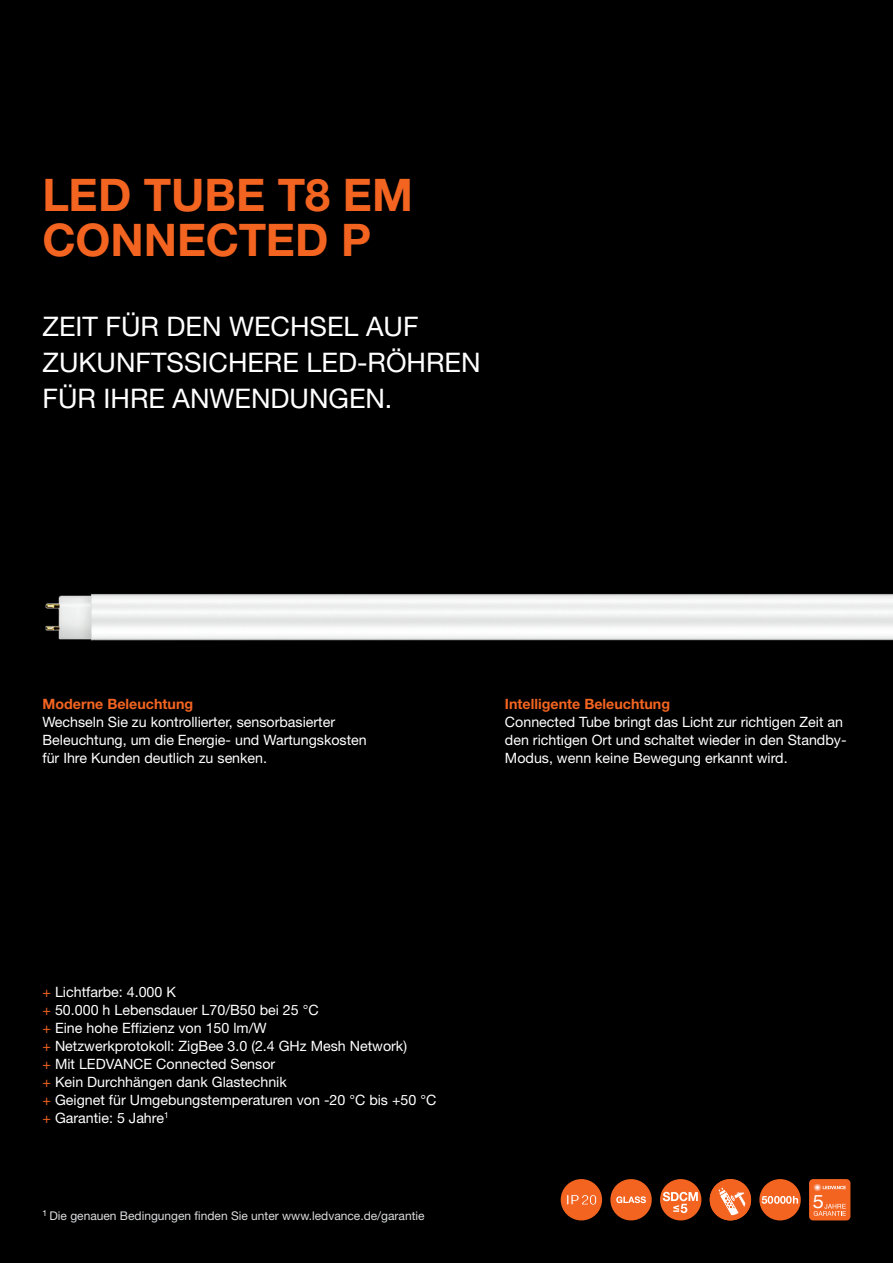
<style>
.page{position:relative;width:893px;height:1263px;background:#000}
.page>*{position:absolute;margin:0;border:0;box-sizing:border-box;transform-origin:0 0}
.t1{font:700 45px "Helvetica Neue LT Std";color:#f36421}
.Lead_In_Text_18___24{font:27px "Helvetica Neue LT Std";color:#fff}
.t2{font:18.75px "Helvetica";color:#fff;scale:1.06 1}
.Copy_Text_9_5___12_neg{font:14.25px/18px "Helvetica Neue LT Std";color:#fff}
.Head_Copy_Orange{font:700 14.25px "Helvetica Neue LT Std";color:#f36421}
.Lead_In_Text_14__18_5{font:12px "Helvetica Neue LT Std";color:#dcdddf}
.s1{color:#f36421}
</style>
<div class="page">
<img style="left:45px;top:593px;width:848px;height:48px">
<svg style="left:610px;top:1179px;width:42px;height:42px"></svg>
<div style="left:561px;top:1179px;width:41px;height:41px;background:#f36421;border-radius:50%"></div>
<svg style="left:566px;top:1194px;width:31px;height:11px"></svg>
<div style="left:660px;top:1179px;width:41px;height:41px;background:#f36421;border-radius:50%"></div>
<div style="left:759px;top:1179px;width:42px;height:41px;background:#f36421;border-radius:50%"></div>
<svg style="left:762px;top:1196px;width:36px;height:8px"></svg>
<div style="left:809px;top:1179px;width:41px;height:41px;background:#f36421;border-radius:4px"></div>
<svg style="left:814px;top:1184px;width:32px;height:8px"></svg>
<svg style="left:814px;top:1204px;width:32px;height:12px"></svg>
<svg style="left:709px;top:1179px;width:43px;height:42px"></svg>
<svg style="left:663px;top:1192px;width:35px;height:21px"></svg>
<p class="t1" style="left:43px;top:167px;width:372px">LED TUBE T8 EM</p>
<p class="t1" style="left:43px;top:212px;width:330px">CONNECTED P</p>
<p class="Lead_In_Text_18___24" style="left:43px;top:310px;width:377px">ZEIT FÜR DEN WECHSEL AUF</p>
<p class="Lead_In_Text_18___24" style="left:43px;top:346px;width:439px">ZUKUNFTSSICHERE LED-RÖHREN</p>
<p class="Lead_In_Text_18___24" style="left:43px;top:382px;width:351px">FÜR IHRE ANWENDUNGEN.</p>
<p class="Head_Copy_Orange" style="left:43px;top:695px;width:152px">Moderne Beleuchtung</p>
<p class="Copy_Text_9_5___12_neg" style="left:43px;top:712px;width:326px">Wechseln Sie zu kontrollierter, sensorbasierter<br>Beleuchtung, um die Energie- und Wartungskosten für Ihre Kunden deutlich zu senken.</p>
<p class="Head_Copy_Orange" style="left:505px;top:695px;width:167px">Intelligente Beleuchtung</p>
<p class="Copy_Text_9_5___12_neg" style="left:505px;top:712px;width:343px">Connected Tube bringt das Licht zur richtigen Zeit an den richtigen Ort und schaltet wieder in den Standby-<br>Modus, wenn keine Bewegung erkannt wird.</p>
<p class="Copy_Text_9_5___12_neg" style="left:43px;top:982px;width:135px"><span class="s1">+</span> Lichtfarbe: 4.000 K</p>
<p class="Copy_Text_9_5___12_neg" style="left:43px;top:1000px;width:278px"><span class="s1">+</span> 50.000 h Lebensdauer L70/B50 bei 25 °C</p>
<p class="Copy_Text_9_5___12_neg" style="left:43px;top:1018px;width:226px"><span class="s1">+</span> Eine hohe Effizienz von 150 lm/W</p>
<p class="Copy_Text_9_5___12_neg" style="left:43px;top:1036px;width:366px"><span class="s1">+</span> Netzwerkprotokoll: ZigBee 3.0 (2.4 GHz Mesh Network)</p>
<p class="Copy_Text_9_5___12_neg" style="left:43px;top:1054px;width:234px"><span class="s1">+</span> Mit LEDVANCE Connected Sensor</p>
<p class="Copy_Text_9_5___12_neg" style="left:43px;top:1072px;width:246px"><span class="s1">+</span> Kein Durchhängen dank Glastechnik</p>
<p class="Copy_Text_9_5___12_neg" style="left:43px;top:1090px;width:395px"><span class="s1">+</span> Geignet für Umgebungstemperaturen von -20 °C bis +50 °C</p>
<p class="Copy_Text_9_5___12_neg" style="left:43px;top:1108px;width:128px"><span class="s1">+</span> Garantie: 5 Jahre<sup>1</sup></p>
<p class="Lead_In_Text_14__18_5" style="left:43px;top:1209px;width:384px"><sup>1</sup> Die genauen Bedingungen finden Sie unter www.ledvance.de/garantie</p>
<h3 class="t2" style="left:813px;top:1187px;width:12px">5</h3>
</div>
